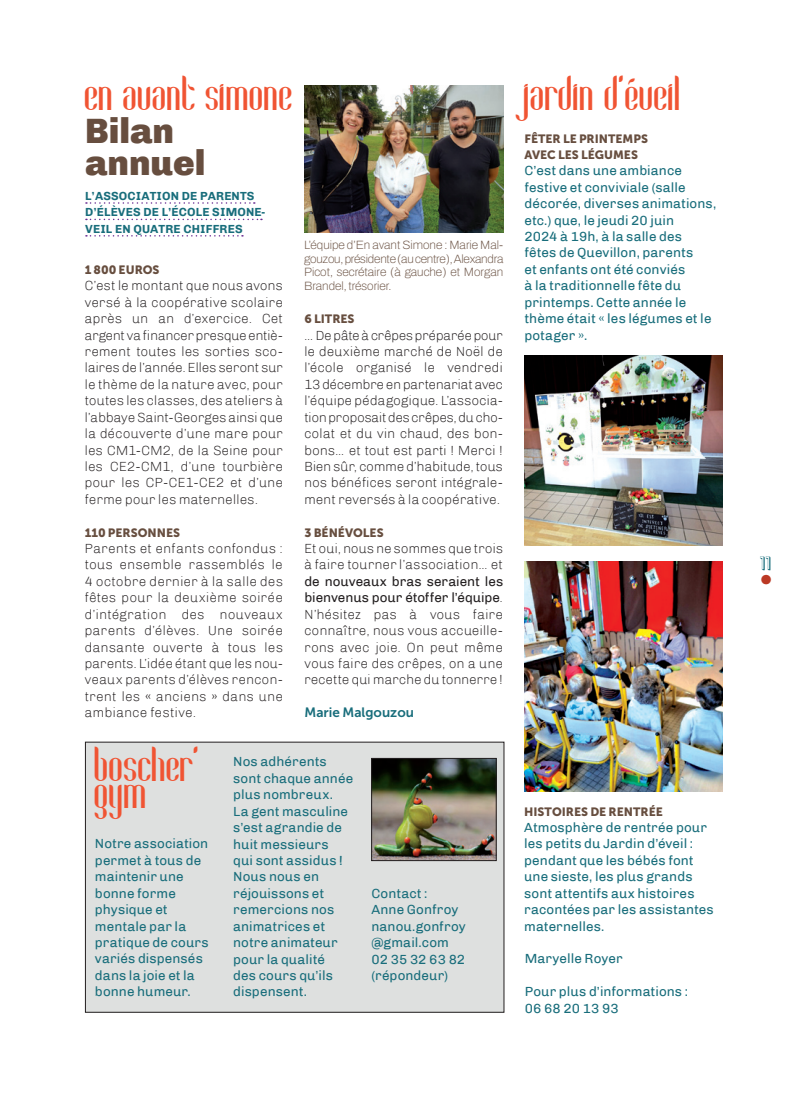
<style>
.page{position:relative;width:808px;height:1106px;background:#fff}
.page>*{position:absolute;margin:0;border:0;box-sizing:border-box;transform-origin:0 0}
.t1{font:700 39px "Coco";color:#f05433}
.t2{font:900 36px/32.8px "Chivo";color:#674e3f}
.t3{font:800 30px "Gill Sans MT Pro";color:#bb3925}
.t4{font:21px "Forgotten Futurist Shadow";color:#186d7b}
.t5{font:300 13.5px/16.4px "Chivo";color:#231f20;text-align:justify}
.t6{font:13.5px/16.4px "Chivo";letter-spacing:.01em;color:#186d7b}
.t7{font:13.5px "Museo Sans 700";color:#186d7b}
.t8{font:100 12px/13.5px "Archivo";color:#674e3f;text-align:justify}
.t9{font:12px/16.4px "Museo Sans 900";color:#674e3f}
.t10{font:700 12px/16.4px "Chivo";letter-spacing:.01em;color:#186d7b}
.s1{font-weight:400}
</style>
<div class="page">
<div style="left:85px;top:742px;width:419px;height:270px;background:#dee0df"></div>
<img style="left:524px;top:561px;width:198px;height:230px">
<img style="left:524px;top:356px;width:199px;height:189px">
<img style="left:304px;top:85px;width:200px;height:148px">
<svg style="left:86px;top:202px;width:169px;height:2px"></svg>
<svg style="left:86px;top:219px;width:176px;height:1px"></svg>
<svg style="left:86px;top:235px;width:157px;height:1px"></svg>
<img style="left:373px;top:760px;width:121px;height:98px">
<div style="left:371px;top:758px;width:125px;height:102px;border:1px solid #231f20"></div>
<h1 class="t1" style="left:85px;top:67px;width:210px">en avant simone</h1>
<h1 class="t1" style="left:516px;top:67px;width:167px">jardin d’éveil</h1>
<p class="t9" style="left:524px;top:130px;width:125px">FÊTER LE PRINTEMPS<br>AVEC LES LÉGUMES</p>
<p class="t6" style="left:524px;top:163px;width:193px">C’est dans une ambiance festive et conviviale (salle décorée, diverses animations, etc.) que, le jeudi 20 juin<br>2024 à 19h, à la salle des fêtes de Quevillon, parents<br>et enfants ont été conviés<br>à la traditionnelle fête du printemps. Cette année le thème était « les légumes et le potager ».</p>
<h2 class="t2" style="left:85px;top:114px;width:122px">Bilan annuel</h2>
<p class="t10" style="left:85px;top:188px;width:181px">L’ASSOCIATION DE PARENTS<br>D’ÉLÈVES DE L’ÉCOLE SIMONE-<br>VEIL EN QUATRE CHIFFRES</p>
<p class="t8" style="left:304px;top:238px;width:201px">L’équipe d’En avant Simone : Marie Mal&shy;gouzou, présidente (au centre), Alexandra Picot, secrétaire (à gauche) et Morgan Brandel, trésorier.</p>
<p class="t9" style="left:85px;top:261px;width:76px">1 800 EUROS</p>
<p class="t5" style="left:85px;top:277px;width:200px">C’est le montant que nous avons versé à la coopérative scolaire après un an d’exercice. Cet argent va financer presque entiè&shy;rement toutes les sorties sco&shy;laires de l’année. Elles seront sur le thème de la nature avec, pour toutes les classes, des ateliers à l’abbaye Saint-Georges ainsi que la découverte d’une mare pour les CM1-CM2, de la Seine pour les CE2-CM1, d’une tourbière pour les CP-CE1-CE2 et d’une ferme pour les maternelles.</p>
<p class="t9" style="left:85px;top:524px;width:97px">110 PERSONNES</p>
<p class="t5" style="left:85px;top:540px;width:200px">Parents et enfants confondus : tous ensemble rassemblés le 4 octobre dernier à la salle des fêtes pour la deuxième soirée d’intégration des nouveaux parents d’élèves. Une soirée dansante ouverte à tous les parents. L’idée étant que les nou&shy;veaux parents d’élèves rencon&shy;trent les « anciens » dans une ambiance festive.</p>
<p class="t9" style="left:304px;top:311px;width:52px">6 LITRES</p>
<p class="t5" style="left:304px;top:327px;width:200px">… De pâte à crêpes préparée pour le deuxième marché de Noël de l’école organisé le vendredi 13 décembre en partenariat avec l’équipe pédagogique. L’associa&shy;tion proposait des crêpes, du cho&shy;colat et du vin chaud, des bon&shy;bons… et tout est parti ! Merci !<br>Bien sûr, comme d’habitude, tous nos bénéfices seront intégrale&shy;ment reversés à la coopérative.</p>
<p class="t9" style="left:304px;top:524px;width:81px">3 BÉNÉVOLES</p>
<p class="t5" style="left:304px;top:540px;width:200px">Et oui, nous ne sommes que trois à faire tourner l’association… et</p>
<p class="t5" style="left:304px;top:573px;width:200px"><span class="s1">de nouveaux bras seraient les bienvenus pour étoffer l’équipe</span>.<br>N’hésitez pas à vous faire connaître, nous vous accueille&shy;rons avec joie. On peut même vous faire des crêpes, on a une recette qui marche du tonnerre !</p>
<p class="t7" style="left:304px;top:705px;width:111px">Marie Malgouzou</p>
<h1 class="t1" style="left:95px;top:738px;width:106px">boscher’</h1>
<h1 class="t1" style="left:95px;top:765px;width:54px">gym</h1>
<p class="t6" style="left:95px;top:835px;width:115px">Notre association permet à tous de maintenir une bonne forme physique et mentale par la pratique de cours variés dispensés dans la joie et la bonne humeur.</p>
<p class="t6" style="left:233px;top:753px;width:122px">Nos adhérents sont chaque année plus nombreux.<br>La gent masculine s’est agrandie de huit messieurs<br>qui sont assidus !<br>Nous nous en réjouissons et remercions nos animatrices et notre animateur pour la qualité<br>des cours qu’ils dispensent.</p>
<p class="t6" style="left:371px;top:885px;width:96px">Contact :<br>Anne Gonfroy nanou.gonfroy @gmail.com<br>02 35 32 63 82 (répondeur)</p>
<p class="t9" style="left:524px;top:803px;width:140px">HISTOIRES DE RENTRÉE</p>
<p class="t6" style="left:524px;top:819px;width:191px">Atmosphère de rentrée pour les petits du Jardin d’éveil : pendant que les bébés font une sieste, les plus grands sont attentifs aux histoires racontées par les assistantes maternelles.</p>
<p class="t6" style="left:525px;top:950px;width:99px">Maryelle Royer</p>
<p class="t6" style="left:525px;top:983px;width:165px">Pour plus d’informations :<br>06 68 20 13 93</p>
<h3 class="t4" style="left:760px;top:554px;width:13px">11</h3>
<h3 class="t3" style="left:760px;top:556px;width:14px">.</h3>
</div>
